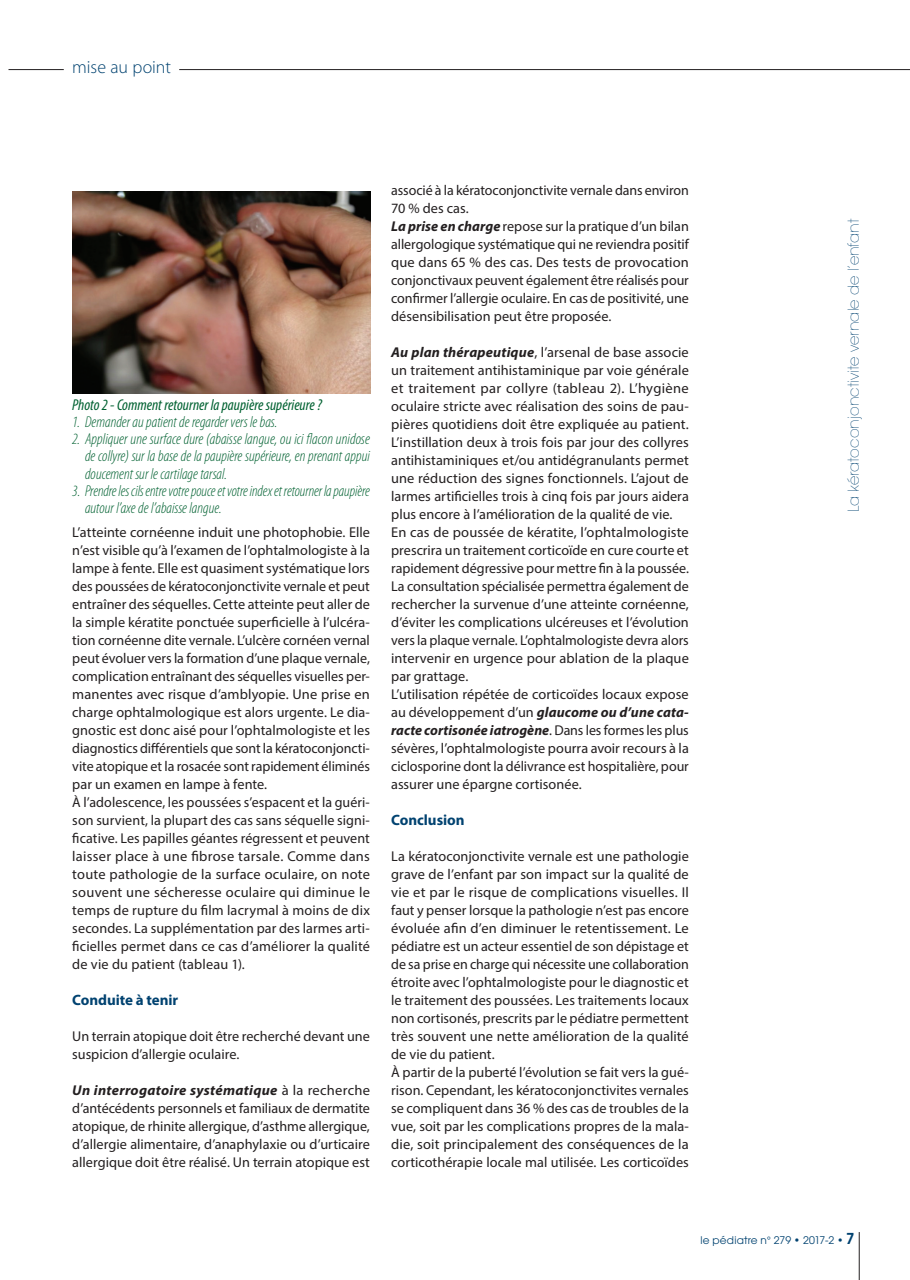
<style>
.page{position:relative;width:910px;height:1280px;background:#fff}
.page>*{position:absolute;margin:0;border:0;box-sizing:border-box;transform-origin:0 0}
.t1{font:300 18px "Myriad Pro";letter-spacing:-.005em;color:#004270}
.t2{font:italic 300 condensed 15.75px/17.1px "Myriad Pro";letter-spacing:-.005em;color:#006131;text-align:justify}
.t3{font:italic condensed 15.75px "Myriad Pro";color:#006131}
.t4{font:200 15px "Avant Garde";letter-spacing:.005em;color:#004270}
.t5{font:700 15px "Myriad Pro";letter-spacing:-.005em;color:#004270}
.t6{font:14.25px/18px "Myriad Pro";color:#231f20}
.t7{font:10.5px "Avant Garde";letter-spacing:.02em;color:#004270}
.s1{font-weight:700;font-style:italic}
.s2{font-weight:600;font-size:15px}
</style>
<div class="page">
<hr style="left:9px;top:69px;width:901px;height:1px;background:#231f20">
<div style="left:64px;top:60px;width:115px;height:18px;background:#fff"></div>
<hr style="left:859px;top:1232px;width:1px;height:48px;background:#231f20">
<img style="left:72px;top:191px;width:298px;height:202px">
<p class="t1" style="left:72px;top:56px;width:100px">mise au point</p>
<p class="t3" style="left:72px;top:395px;width:251px">Photo 2 - Comment retourner la paupière supérieure ?</p>
<p class="t2" style="left:72px;top:414px;width:207px">1. Demander au patient de regarder vers le bas.</p>
<p class="t2" style="left:85px;top:431px;width:286px;text-indent:-13px">2. Appliquer une surface dure (abaisse langue, ou ici flacon unidose de collyre) sur la base de la paupière supérieure, en prenant appui doucement sur le cartilage tarsal.</p>
<p class="t2" style="left:85px;top:482px;width:286px;text-indent:-13px">3. Prendre les cils entre votre pouce et votre index et retourner la paupière autour l’axe de l’abaisse langue.</p>
<p class="t6" style="left:72px;top:523px;width:299px">L’atteinte cornéenne induit une photophobie. Elle n’est visible qu’à l’examen de l’ophtalmologiste à la lampe à fente. Elle est quasiment systématique lors des poussées de kératoconjonctivite vernale et peut entraîner des séquelles. Cette atteinte peut aller de la simple kératite ponctuée superficielle à l’ulcéra&shy;tion cornéenne dite vernale. L’ulcère cornéen vernal peut évoluer vers la formation d’une plaque vernale, complication entraînant des séquelles visuelles per&shy;manentes avec risque d’amblyopie. Une prise en charge ophtalmologique est alors urgente. Le dia&shy;gnostic est donc aisé pour l’ophtalmologiste et les diagnostics différentiels que sont la kératoconjoncti&shy;vite atopique et la rosacée sont rapidement éliminés par un examen en lampe à fente.<br>À l’adolescence, les poussées s’espacent et la guéri&shy;son survient, la plupart des cas sans séquelle signi&shy;ficative. Les papilles géantes régressent et peuvent laisser place à une fibrose tarsale. Comme dans toute pathologie de la surface oculaire, on note souvent une sécheresse oculaire qui diminue le temps de rupture du film lacrymal à moins de dix secondes. La supplémentation par des larmes arti&shy;ficielles permet dans ce cas d’améliorer la qualité de vie du patient (tableau 1).</p>
<p class="t5" style="left:72px;top:990px;width:108px">Conduite à tenir</p>
<p class="t6" style="left:72px;top:1027px;width:299px">Un terrain atopique doit être recherché devant une suspicion d’allergie oculaire.</p>
<p class="t6" style="left:72px;top:1081px;width:299px;text-align:justify"><span class="s1">Un interrogatoire systématique</span> à la recherche d’antécédents personnels et familiaux de dermatite atopique, de rhinite allergique, d’asthme allergique, d’allergie alimentaire, d’anaphylaxie ou d’urticaire allergique doit être réalisé. Un terrain atopique est</p>
<p class="t6" style="left:391px;top:181px;width:299px">associé à la kératoconjonctivite vernale dans environ 70 % des cas.<br><span class="s1">La prise en charge</span> repose sur la pratique d’un bilan allergologique systématique qui ne reviendra positif que dans 65 % des cas. Des tests de provocation conjonctivaux peuvent également être réalisés pour confirmer l’allergie oculaire. En cas de positivité, une désensibilisation peut être proposée.</p>
<p class="t6" style="left:391px;top:343px;width:299px"><span class="s1">Au plan thérapeutique</span>, l’arsenal de base associe un traitement antihistaminique par voie générale et traitement par collyre (tableau 2). L’hygiène oculaire stricte avec réalisation des soins de pau&shy;pières quotidiens doit être expliquée au patient.<br>L’instillation deux à trois fois par jour des collyres antihistaminiques et/ou antidégranulants permet une réduction des signes fonctionnels. L’ajout de larmes artificielles trois à cinq fois par jours aidera plus encore à l’amélioration de la qualité de vie.<br>En cas de poussée de kératite, l’ophtalmologiste prescrira un traitement corticoïde en cure courte et rapidement dégressive pour mettre fin à la poussée.<br>La consultation spécialisée permettra également de rechercher la survenue d’une atteinte cornéenne, d’éviter les complications ulcéreuses et l’évolution vers la plaque vernale. L’ophtalmologiste devra alors intervenir en urgence pour ablation de la plaque par grattage.<br>L’utilisation répétée de corticoïdes locaux expose au développement d’un <span class="s1">glaucome ou d’une cata&shy;racte cortisonée iatrogène</span>. Dans les formes les plus sévères, l’ophtalmologiste pourra avoir recours à la ciclosporine dont la délivrance est hospitalière, pour assurer une épargne cortisonée.</p>
<p class="t5" style="left:391px;top:810px;width:75px">Conclusion</p>
<p class="t6" style="left:391px;top:847px;width:299px">La kératoconjonctivite vernale est une pathologie grave de l’enfant par son impact sur la qualité de vie et par le risque de complications visuelles. Il faut y penser lorsque la pathologie n’est pas encore évoluée afin d’en diminuer le retentissement. Le pédiatre est un acteur essentiel de son dépistage et de sa prise en charge qui nécessite une collaboration étroite avec l’ophtalmologiste pour le diagnostic et le traitement des poussées. Les traitements locaux non cortisonés, prescrits par le pédiatre permettent très souvent une nette amélioration de la qualité de vie du patient.<br>À partir de la puberté l’évolution se fait vers la gué&shy;rison. Cependant, les kératoconjonctivites vernales se compliquent dans 36 % des cas de troubles de la vue, soit par les complications propres de la mala&shy;die, soit principalement des conséquences de la corticothérapie locale mal utilisée. Les corticoïdes</p>
<p class="t4" style="left:845px;top:512px;width:295px;rotate:-90deg">La kératoconjonctivite vernale de l’enfant</p>
<p class="t7" style="left:701px;top:1234px;width:156px">le pédiatre n° 279 • 2017-2 • <span class="s2">7</span></p>
</div>
